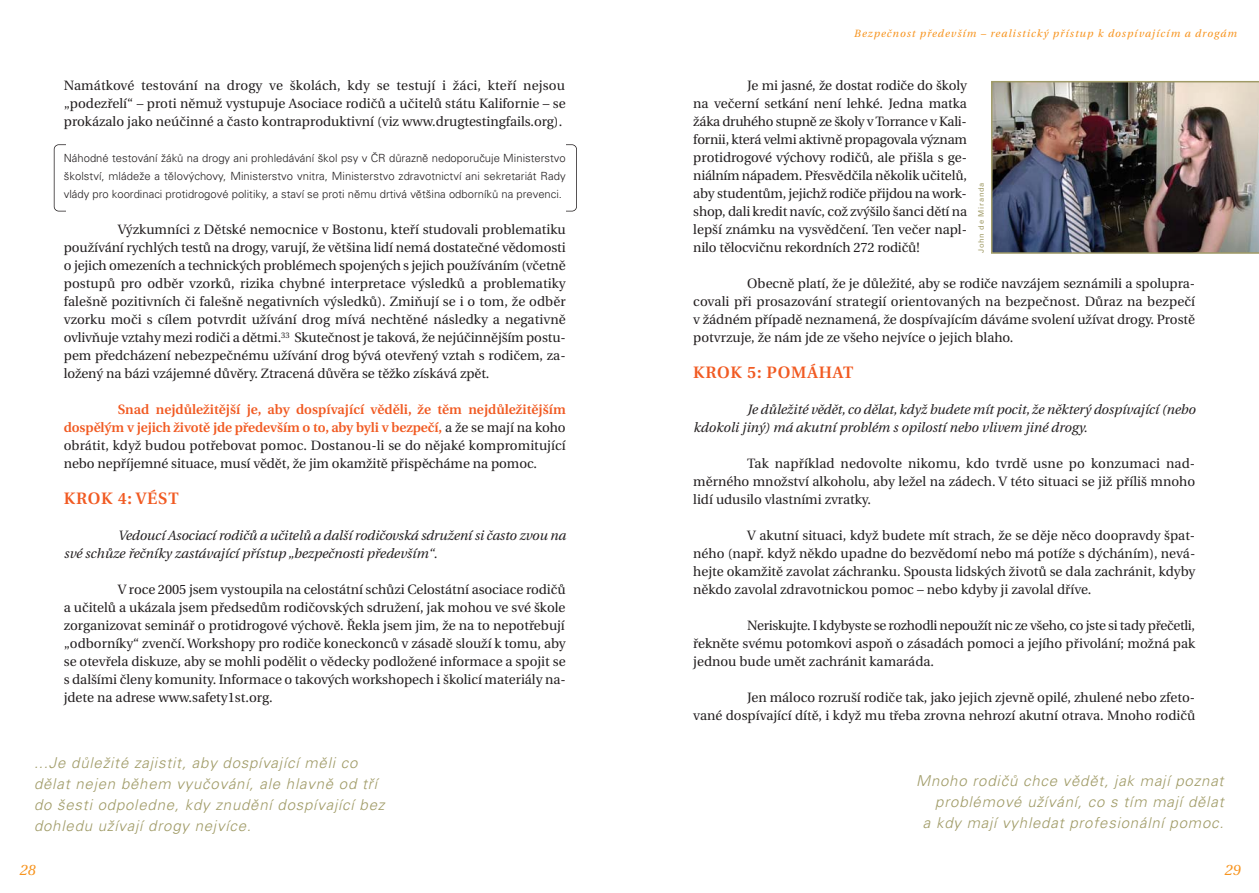
<style>
.page{position:relative;width:1259px;height:893px;background:#fff}
.page>*{position:absolute;margin:0;border:0;box-sizing:border-box;transform-origin:0 0}
.t1{font:600 16.5px "Utopia CE";letter-spacing:.05em;color:#f15a22}
.t2{font:italic 300 15px/21px "Univers CE";letter-spacing:.055em;color:#a09b67}
.t3{font:italic 15px "Utopia CE";color:#f7931d}
.t4{font:13.5px/18px "Utopia CE";color:#231f20;text-align:justify}
.t5{font:italic 13.5px/18px "Utopia CE";color:#231f20}
.t6{font:300 11.25px/18px "Univers CE";color:#231f20;text-align:justify}
.t7{font:italic 10.5px "Utopia CE";letter-spacing:.1em;color:#f7931d}
.t8{font:7.5px "Univers CE";letter-spacing:.1em;color:#a09b67}
.s1{font-weight:600;color:#f15a22}
</style>
<div class="page">
<img style="left:991px;top:81px;width:268px;height:173px">
<p class="t4" style="left:64px;top:78px;width:503px">Namátkové testování na drogy ve školách, kdy se testují i žáci, kteří nejsou „podezřelí“ – proti němuž vystupuje Asociace rodičů a učitelů státu Kalifornie – se prokázalo jako neúčinné a často kontraproduktivní (viz www.drugtestingfails.org).</p>
<p class="t6" style="left:64px;top:150px;width:503px">Náhodné testování žáků na drogy ani prohledávání škol psy v ČR důrazně nedoporučuje Ministerstvo školství, mládeže a tělovýchovy, Ministerstvo vnitra, Ministerstvo zdravotnictví ani sekretariát Rady vlády pro koordinaci protidrogové politiky, a staví se proti němu drtivá většina odborníků na prevenci.</p>
<p class="t4" style="left:64px;top:222px;width:503px;text-indent:54px">Výzkumníci z Dětské nemocnice v Bostonu, kteří studovali problematiku používání rychlých testů na drogy, varují, že většina lidí nemá dostatečné vědomosti o jejich omezeních a technických problémech spojených s jejich používáním (včetně postupů pro odběr vzorků, rizika chybné interpretace výsledků a problematiky falešně pozitivních či falešně negativních výsledků). Zmiňují se i o tom, že odběr vzorku moči s cílem potvrdit užívání drog mívá nechtěné následky a negativně ovlivňuje vztahy mezi rodiči a dětmi.<sup>33</sup> Skutečnost je taková, že nejúčinnějším postu&shy;pem předcházení nebezpečnému užívání drog bývá otevřený vztah s rodičem, za&shy;ložený na bázi vzájemné důvěry. Ztracená důvěra se těžko získává zpět.</p>
<p class="t4" style="left:64px;top:402px;width:503px;text-indent:54px"><span class="s1">Snad nejdůležitější je, aby dospívající věděli, že těm nejdůležitějším dospělým v jejich životě jde především o to, aby byli v bezpečí,</span> a že se mají na koho obrátit, když budou potřebovat pomoc. Dostanou-li se do nějaké kompromitující nebo nepříjemné situace, musí vědět, že jim okamžitě přispěcháme na pomoc.</p>
<p class="t1" style="left:64px;top:492px;width:117px">KROK 4: VÉST</p>
<p class="t5" style="left:64px;top:528px;width:503px;text-indent:54px">Vedoucí Asociací rodičů a učitelů a další rodičovská sdružení si často zvou na své schůze řečníky zastávající přístup „bezpečnosti především“.</p>
<p class="t4" style="left:64px;top:582px;width:503px;text-indent:54px">V roce 2005 jsem vystoupila na celostátní schůzi Celostátní asociace rodičů a učitelů a ukázala jsem předsedům rodičovských sdružení, jak mohou ve své škole zorganizovat seminář o protidrogové výchově. Řekla jsem jim, že na to nepotřebují „odborníky“ zvenčí. Workshopy pro rodiče koneckonců v zásadě slouží k tomu, aby se otevřela diskuze, aby se mohli podělit o vědecky podložené informace a spojit se s dalšími členy komunity. Informace o takových workshopech i školicí materiály na&shy;jdete na adrese www.safety1st.org.</p>
<p class="t2" style="left:34px;top:754px;width:355px">...Je důležité zajistit, aby dospívající měli co dělat nejen během vyučování, ale hlavně od tří do šesti odpoledne, kdy znudění dospívající bez dohledu užívají drogy nejvíce.</p>
<p class="t3" style="left:19px;top:863px;width:17px">28</p>
<p class="t7" style="left:854px;top:29px;width:384px">Bezpečnost především – realistický přístup k dospívajícím a drogám</p>
<p class="t4" style="left:693px;top:78px;width:275px;text-indent:54px">Je mi jasné, že dostat rodiče do školy na večerní setkání není lehké. Jedna matka žáka druhého stupně ze školy v Torrance v Kali&shy;fornii, která velmi aktivně propagovala význam protidrogové výchovy rodičů, ale přišla s ge&shy;niálním nápadem. Přesvědčila několik učitelů, aby studentům, jejichž rodiče přijdou na work&shy;shop, dali kredit navíc, což zvýšilo šanci dětí na lepší známku na vysvědčení. Ten večer napl&shy;nilo tělocvičnu rekordních 272 rodičů!</p>
<p class="t4" style="left:693px;top:276px;width:503px;text-indent:54px">Obecně platí, že je důležité, aby se rodiče navzájem seznámili a spolupra&shy;covali při prosazování strategií orientovaných na bezpečnost. Důraz na bezpečí v žádném případě neznamená, že dospívajícím dáváme svolení užívat drogy. Prostě potvrzuje, že nám jde ze všeho nejvíce o jejich blaho.</p>
<p class="t1" style="left:693px;top:366px;width:161px">KROK 5: POMÁHAT</p>
<p class="t5" style="left:693px;top:402px;width:503px;text-indent:54px">Je důležité vědět, co dělat, když budete mít pocit, že některý dospívající (nebo kdokoli jiný) má akutní problém s opilostí nebo vlivem jiné drogy.</p>
<p class="t4" style="left:693px;top:456px;width:503px;text-indent:54px">Tak například nedovolte nikomu, kdo tvrdě usne po konzumaci nad&shy;měrného množství alkoholu, aby ležel na zádech. V této situaci se již příliš mnoho lidí udusilo vlastními zvratky.</p>
<p class="t4" style="left:693px;top:528px;width:503px;text-indent:54px">V akutní situaci, když budete mít strach, že se děje něco doopravdy špat&shy;ného (např. když někdo upadne do bezvědomí nebo má potíže s dýcháním), nevá&shy;hejte okamžitě zavolat záchranku. Spousta lidských životů se dala zachránit, kdyby někdo zavolal zdravotnickou pomoc – nebo kdyby ji zavolal dříve.</p>
<p class="t4" style="left:693px;top:618px;width:503px;text-indent:54px">Neriskujte. I kdybyste se rozhodli nepoužít nic ze všeho, co jste si tady přečetli, řekněte svému potomkovi aspoň o zásadách pomoci a jejího přivolání; možná pak jednou bude umět zachránit kamaráda.</p>
<p class="t4" style="left:693px;top:690px;width:503px;text-align:right">Jen máloco rozruší rodiče tak, jako jejich zjevně opilé, zhulené nebo zfeto-<br>vané dospívající dítě, i když mu třeba zrovna nehrozí akutní otrava. Mnoho rodičů</p>
<p class="t8" style="left:978px;top:253px;width:72px;rotate:-90deg">John de Miranda</p>
<p class="t2" style="left:916px;top:771px;width:312px;text-align:right">Mnoho rodičů chce vědět, jak mají poznat problémové užívání, co s tím mají dělat<br>a kdy mají vyhledat profesionální pomoc.</p>
<p class="t3" style="left:1224px;top:863px;width:17px">29</p>
</div>
